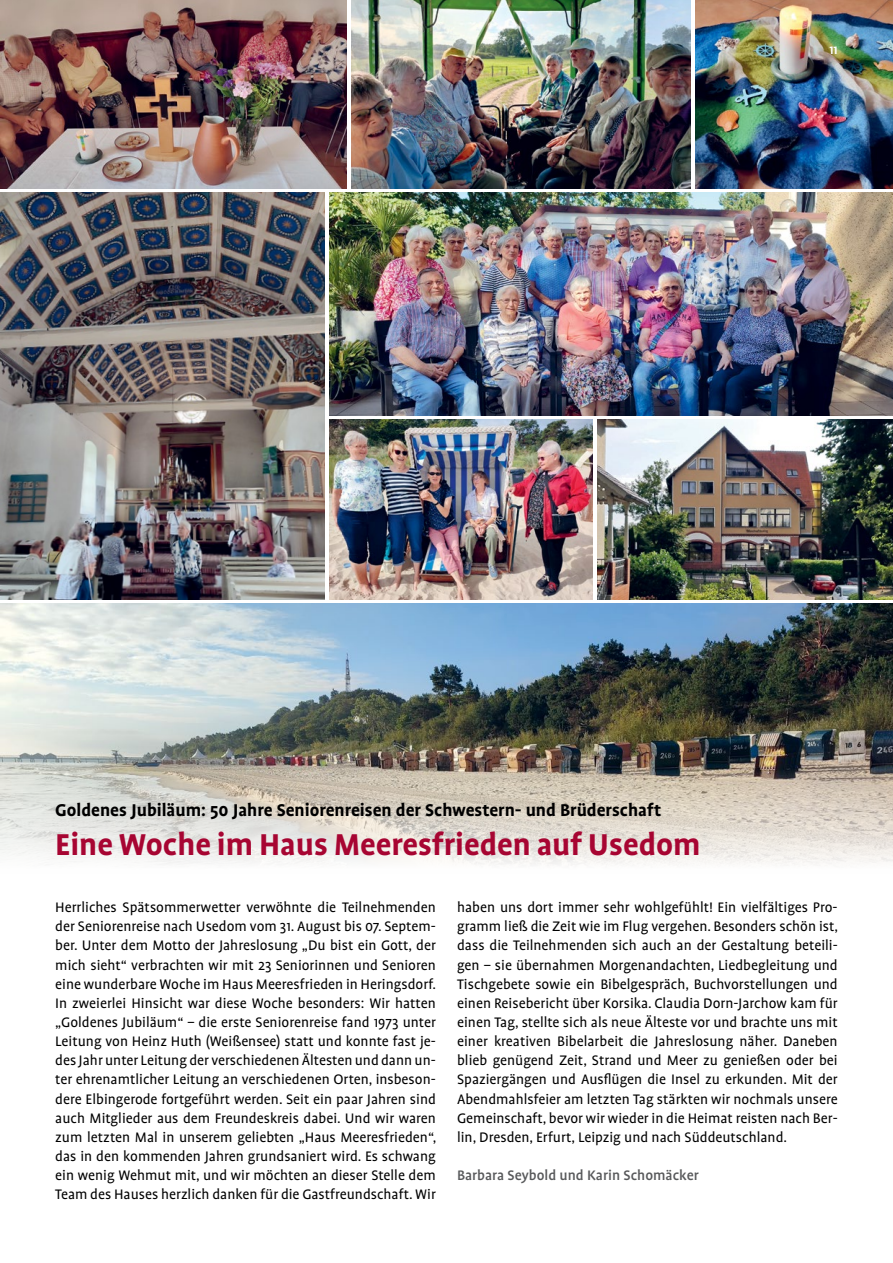
<style>
.page{position:relative;width:893px;height:1263px;background:#fff}
.page>*{position:absolute;margin:0;border:0;box-sizing:border-box;transform-origin:0 0}
.t1{font:700 34.5px "EJS Profile Pro";color:#a70532}
.t2{font:700 19.5px "EJS Profile Pro";color:#000}
.t3{font:15.75px/19.2px "EJS Profile Pro";color:#000;text-align:justify}
.t4{font:500 15.75px "EJS Profile Pro";color:#58595b}
.t5{font:700 12.3px "EJS Profile Pro";color:#fff}
</style>
<div class="page">
<img style="left:696px;top:0;width:197px;height:189px">
<img style="left:351px;top:0;width:340px;height:189px">
<img style="left:0;top:604px;width:893px;height:262px">
<img style="left:329px;top:420px;width:264px;height:180px">
<img style="left:597px;top:420px;width:296px;height:180px">
<img style="left:0;top:193px;width:325px;height:407px">
<img style="left:329px;top:193px;width:564px;height:222px">
<img style="left:0;top:0;width:347px;height:189px">
<p class="t5" style="left:829px;top:43px;width:10px">11</p>
<p class="t2" style="left:55px;top:799px;width:607px">Goldenes Jubiläum: 50 Jahre Seniorenreisen der Schwestern- und Brüderschaft</p>
<h1 class="t1" style="left:55px;top:824px;width:647px">Eine Woche im Haus Meeresfrieden auf Usedom</h1>
<p class="t3" style="left:55px;top:898px;width:382px">Herrliches Spätsommerwetter verwöhnte die Teilnehmenden der Seniorenreise nach Usedom vom 31. August bis 07. Septem&shy;ber. Unter dem Motto der Jahreslosung „Du bist ein Gott, der mich sieht“ verbrachten wir mit 23 Seniorinnen und Senioren eine wunderbare Woche im Haus Meeresfrieden in Heringsdorf.<br>In zweierlei Hinsicht war diese Woche besonders: Wir hatten „Goldenes Jubiläum“ – die erste Seniorenreise fand 1973 unter Leitung von Heinz Huth (Weißensee) statt und konnte fast je&shy;des Jahr unter Leitung der verschiedenen Ältesten und dann un&shy;ter ehrenamtlicher Leitung an verschiedenen Orten, insbeson&shy;dere Elbingerode fortgeführt werden. Seit ein paar Jahren sind auch Mitglieder aus dem Freundeskreis dabei. Und wir waren zum letzten Mal in unserem geliebten „Haus Meeresfrieden“, das in den kommenden Jahren grundsaniert wird. Es schwang ein wenig Wehmut mit, und wir möchten an dieser Stelle dem Team des Hauses herzlich danken für die Gastfreundschaft. Wir</p>
<p class="t3" style="left:457px;top:898px;width:382px">haben uns dort immer sehr wohlgefühlt! Ein vielfältiges Pro&shy;gramm ließ die Zeit wie im Flug vergehen. Besonders schön ist, dass die Teilnehmenden sich auch an der Gestaltung beteili&shy;gen – sie übernahmen Morgenandachten, Liedbegleitung und Tischgebete sowie ein Bibelgespräch, Buchvorstellungen und einen Reisebericht über Korsika. Claudia Dorn-Jarchow kam für einen Tag, stellte sich als neue Älteste vor und brachte uns mit einer kreativen Bibelarbeit die Jahreslosung näher. Daneben blieb genügend Zeit, Strand und Meer zu genießen oder bei Spaziergängen und Ausflügen die Insel zu erkunden. Mit der Abendmahlsfeier am letzten Tag stärkten wir nochmals unsere Gemeinschaft, bevor wir wieder in die Heimat reisten nach Ber&shy;lin, Dresden, Erfurt, Leipzig und nach Süddeutschland.</p>
<p class="t4" style="left:457px;top:1166px;width:243px">Barbara Seybold und Karin Schomäcker</p>
</div>
